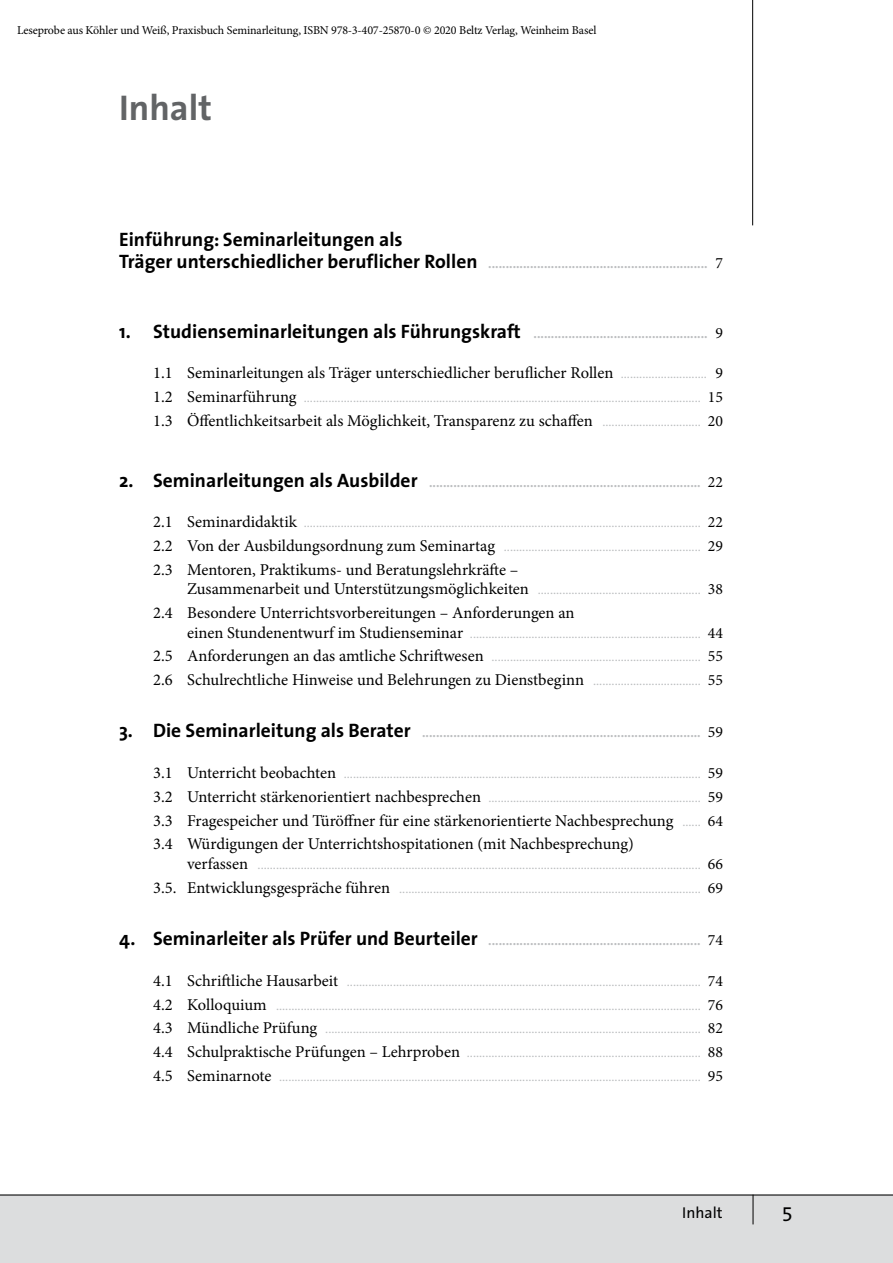
<style>
.page{position:relative;width:893px;height:1263px;background:#fff}
.page>*{position:absolute;margin:0;border:0;box-sizing:border-box;transform-origin:0 0}
.t1{font:700 36px "The Sans";color:#626466}
.t2{font:20.25px "The Sans Expert";color:#000}
.t3{font:700 19.5px "The Sans";color:#000}
.t4{font:16.5px/23.7px "Minion Pro";color:#000}
.t5{font:15.75px "The Sans";color:#000}
.t6{font:13.5px/23.7px "Minion Pro";color:#bcbec0}
.t7{font:700 13.5px "The Sans";color:#bcbec0}
.t8{font:12px "Minion Pro";letter-spacing:-.01em;color:#000}
.s1{font-size:19.5px;color:#000}
.s2{font-family:"Minion Pro";font-weight:400;font-size:15.75px;color:#000}
.s3{font-size:13.5px;color:#bcbec0}
.s4{font-size:15.75px}
.s5{font-size:16.5px;color:#000}
.s6{font-size:15.75px;color:#000}
</style>
<div class="page">
<div style="left:0;top:1195px;width:893px;height:68px;background:#dcddde"></div>
<hr style="left:0;top:1195px;width:893px;height:1px;background:#000">
<svg style="left:753px;top:1195px;width:1px;height:29px"></svg>
<hr style="left:752px;top:0;width:1px;height:225px;background:#000">
<p class="t8" style="left:17px;top:22px;width:581px">Leseprobe aus Köhler und Weiß, Praxisbuch Seminarleitung, ISBN 978-3-407-25870-0 © 2020 Beltz Verlag, Weinheim Basel</p>
<p class="t1" style="left:119px;top:77px;width:94px">Inhalt</p>
<p class="t3" style="left:119px;top:223px;width:285px">Einführung: Seminarleitungen als</p>
<p class="t7" style="left:119px;top:252px;width:605px"><span class="s1">Träger unterschiedlicher beruflicher Rollen</span> ............................................................... <span class="s2">7</span></p>
<p class="t7" style="left:119px;top:322px;width:605px"><span class="s1">1. Studienseminarleitungen als Führungskraft</span> .................................................. <span class="s2">9</span></p>
<p class="t4" style="left:153px;top:361px;width:571px">1.1 Seminarleitungen als Träger unterschiedlicher beruflicher Rollen <span class="s3">............................</span> <span class="s4">9</span></p>
<p class="t6" style="left:153px;top:386px;width:571px"><span class="s5">1.2 Seminarführung</span> ................................................................................................................................. <span class="s6">15</span></p>
<p class="t4" style="left:153px;top:409px;width:571px">1.3 Öffentlichkeitsarbeit als Möglichkeit, Transparenz zu schaffen <span class="s3">................................</span> <span class="s4">20</span></p>
<p class="t7" style="left:119px;top:471px;width:605px"><span class="s1">2. Seminarleitungen als Ausbilder</span> .............................................................................. <span class="s2">22</span></p>
<p class="t6" style="left:153px;top:511px;width:571px"><span class="s5">2.1 Seminardidaktik</span> ................................................................................................................................. <span class="s6">22<br></span><span class="s5">2.2 Von der Ausbildungsordnung zum Seminartag</span> ................................................................ <span class="s6">29</span></p>
<p class="t4" style="left:153px;top:558px;width:367px">2.3 Mentoren, Praktikums- und Beratungslehrkräfte –</p>
<p class="t6" style="left:187px;top:578px;width:537px"><span class="s5">Zusammenarbeit und Unterstützungsmöglichkeiten</span> ..................................................... <span class="s6">38</span></p>
<p class="t4" style="left:153px;top:601px;width:423px">2.4 Besondere Unterrichtsvorbereitungen – Anforderungen an</p>
<p class="t6" style="left:153px;top:622px;width:571px;text-align:right"><span class="s5">einen Stundenentwurf im Studienseminar</span> ........................................................................... <span class="s6">44<br></span><span class="s5">2.5 Anforderungen an das amtliche Schriftwesen</span> .................................................................... <span class="s6">55</span></p>
<p class="t4" style="left:153px;top:668px;width:571px">2.6 Schulrechtliche Hinweise und Belehrungen zu Dienstbeginn <span class="s3">...................................</span> <span class="s4">55</span></p>
<p class="t7" style="left:119px;top:721px;width:605px"><span class="s1">3. Die Seminarleitung als Berater</span> ................................................................................ <span class="s2">59</span></p>
<p class="t6" style="left:153px;top:762px;width:571px"><span class="s5">3.1 Unterricht beobachten</span> .................................................................................................................... <span class="s6">59<br></span><span class="s5">3.2 Unterricht stärkenorientiert nachbesprechen</span> ..................................................................... <span class="s6">59</span></p>
<p class="t4" style="left:153px;top:809px;width:571px">3.3 Fragespeicher und Türöffner für eine stärkenorientierte Nachbesprechung <span class="s3">......</span> <span class="s4">64<br></span>3.4 Würdigungen der Unterrichtshospitationen (mit Nachbesprechung)</p>
<p class="t6" style="left:153px;top:853px;width:571px;text-align:right"><span class="s5">verfassen</span> ................................................................................................................................................ <span class="s6">66<br></span><span class="s5">3.5. Entwicklungsgespräche führen</span> .................................................................................................. <span class="s6">69</span></p>
<p class="t7" style="left:119px;top:929px;width:605px"><span class="s1">4. Seminarleiter als Prüfer und Beurteiler</span> ............................................................. <span class="s2">74</span></p>
<p class="t6" style="left:153px;top:970px;width:571px;text-align:justify"><span class="s5">4.1 Schriftliche Hausarbeit</span> ................................................................................................................... <span class="s6">74<br></span><span class="s5">4.2 Kolloquium</span> .......................................................................................................................................... <span class="s6">76<br></span><span class="s5">4.3 Mündliche Prüfung</span> .......................................................................................................................... <span class="s6">82<br></span><span class="s5">4.4 Schulpraktische Prüfungen – Lehrproben</span> ............................................................................ <span class="s6">88<br></span><span class="s5">4.5 Seminarnote</span> ......................................................................................................................................... <span class="s6">95</span></p>
<p class="t5" style="left:682px;top:1200px;width:42px">Inhalt</p>
<p class="t2" style="left:782px;top:1198px;width:13px">5</p>
</div>
